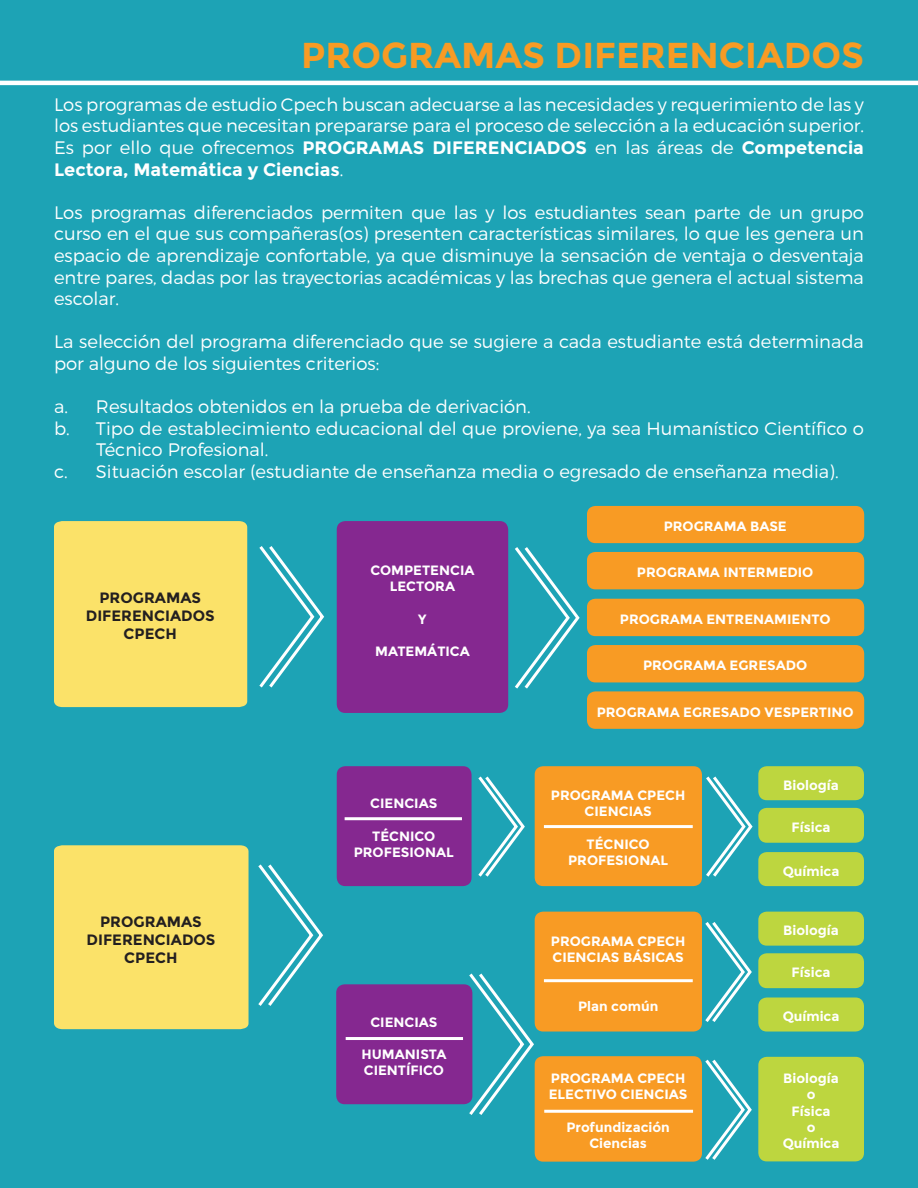
<style>
.page{position:relative;width:918px;height:1188px;background:#1da3b5}
.page>*{position:absolute;margin:0;border:0;box-sizing:border-box;transform-origin:0 0}
.t1{font:700 36px "Montserrat";color:#f89b24}
.t2{font:300 18px/21.6px "Montserrat";color:#fff;text-align:justify}
.t3{font:700 15px/18px "Montserrat";color:#231f20;text-align:center}
.t4{font:700 13.5px/16.2px "Montserrat";color:#fff;text-align:center}
.s1{font-weight:700}
</style>
<div class="page">
<div style="left:337px;top:521px;width:171px;height:192px;background:#852890;border-radius:9px"></div>
<div style="left:54px;top:521px;width:193px;height:186px;background:#fbe269"></div>
<svg style="left:259px;top:546px;width:65px;height:142px"></svg>
<svg style="left:515px;top:547px;width:65px;height:142px"></svg>
<div style="left:54px;top:845px;width:195px;height:184px;background:#fbe269"></div>
<svg style="left:258px;top:864px;width:65px;height:142px"></svg>
<div style="left:535px;top:766px;width:167px;height:120px;background:#f89b24;border-radius:9px"></div>
<div style="left:758px;top:766px;width:106px;height:34px;background:#bdd63f;border-radius:9px"></div>
<div style="left:758px;top:808px;width:106px;height:35px;background:#bdd63f;border-radius:9px"></div>
<div style="left:758px;top:852px;width:106px;height:34px;background:#bdd63f;border-radius:9px"></div>
<div style="left:535px;top:912px;width:167px;height:120px;background:#f89b24;border-radius:9px"></div>
<div style="left:535px;top:1056px;width:167px;height:106px;background:#f89b24;border-radius:9px"></div>
<svg style="left:466px;top:970px;width:70px;height:148px"></svg>
<div style="left:758px;top:912px;width:106px;height:34px;background:#bdd63f;border-radius:9px"></div>
<div style="left:758px;top:953px;width:106px;height:35px;background:#bdd63f;border-radius:9px"></div>
<div style="left:758px;top:998px;width:106px;height:34px;background:#bdd63f;border-radius:9px"></div>
<div style="left:758px;top:1057px;width:106px;height:104px;background:#bdd63f;border-radius:9px"></div>
<svg style="left:706px;top:776px;width:47px;height:101px"></svg>
<div style="left:587px;top:506px;width:277px;height:37px;background:#f89b24;border-radius:9px"></div>
<div style="left:587px;top:599px;width:277px;height:37px;background:#f89b24;border-radius:9px"></div>
<div style="left:587px;top:552px;width:277px;height:37px;background:#f89b24;border-radius:9px"></div>
<div style="left:587px;top:645px;width:277px;height:37px;background:#f89b24;border-radius:9px"></div>
<div style="left:587px;top:691px;width:277px;height:38px;background:#f89b24;border-radius:9px"></div>
<hr style="left:544px;top:825px;width:149px;height:3px;background:#fff">
<hr style="left:544px;top:979px;width:149px;height:3px;background:#fff">
<hr style="left:544px;top:1110px;width:149px;height:3px;background:#fff">
<svg style="left:705px;top:922px;width:47px;height:100px"></svg>
<svg style="left:705px;top:1059px;width:47px;height:101px"></svg>
<div style="left:337px;top:766px;width:135px;height:120px;background:#852890;border-radius:9px"></div>
<hr style="left:345px;top:817px;width:117px;height:3px;background:#fff">
<svg style="left:478px;top:776px;width:47px;height:101px"></svg>
<div style="left:336px;top:984px;width:136px;height:120px;background:#852890;border-radius:9px"></div>
<hr style="left:346px;top:1037px;width:117px;height:3px;background:#fff">
<hr style="left:0;top:81px;width:918px;height:4px;background:#fff">
<h1 class="t1" style="left:301px;top:33px;width:564px">PROGRAMAS DIFERENCIADOS</h1>
<p class="t2" style="left:54px;top:94px;width:812px">Los programas de estudio Cpech buscan adecuarse a las necesidades y requerimiento de las y los estudiantes que necesitan prepararse para el proceso de selección a la educación superior.<br>Es por ello que ofrecemos <span class="s1">PROGRAMAS DIFERENCIADOS</span> en las áreas de <span class="s1">Competencia Lectora, Matemática y Ciencias</span>.</p>
<p class="t2" style="left:54px;top:202px;width:812px">Los programas diferenciados permiten que las y los estudiantes sean parte de un grupo curso en el que sus compañeras(os) presenten características similares, lo que les genera un espacio de aprendizaje confortable, ya que disminuye la sensación de ventaja o desventaja entre pares, dadas por las trayectorias académicas y las brechas que genera el actual sistema escolar.</p>
<p class="t2" style="left:54px;top:331px;width:812px">La selección del programa diferenciado que se sugiere a cada estudiante está determinada por alguno de los siguientes criterios:</p>
<p class="t2" style="left:54px;top:396px;width:478px">a. Resultados obtenidos en la prueba de derivación.</p>
<p class="t2" style="left:54px;top:418px;width:811px">b. Tipo de establecimiento educacional del que proviene, ya sea Humanístico Científico o</p>
<p class="t2" style="left:96px;top:439px;width:174px">Técnico Profesional.</p>
<p class="t2" style="left:54px;top:461px;width:786px">c. Situación escolar (estudiante de enseñanza media o egresado de enseñanza media).</p>
<p class="t3" style="left:86px;top:589px;width:130px">PROGRAMAS<br>DIFERENCIADOS<br>CPECH</p>
<p class="t3" style="left:87px;top:912px;width:130px">PROGRAMAS<br>DIFERENCIADOS<br>CPECH</p>
<p class="t4" style="left:370px;top:562px;width:106px">COMPETENCIA<br>LECTORA</p>
<p class="t4" style="left:418px;top:611px;width:10px">Y</p>
<p class="t4" style="left:375px;top:643px;width:96px">MATEMÁTICA</p>
<p class="t4" style="left:370px;top:796px;width:69px">CIENCIAS</p>
<p class="t4" style="left:354px;top:828px;width:102px">TÉCNICO<br>PROFESIONAL</p>
<p class="t4" style="left:370px;top:1014px;width:69px">CIENCIAS</p>
<p class="t4" style="left:362px;top:1046px;width:86px;text-align:left">HUMANISTA<br>CIENTÍFICO</p>
<p class="t4" style="left:664px;top:518px;width:125px">PROGRAMA BASE</p>
<p class="t4" style="left:637px;top:564px;width:178px">PROGRAMA INTERMEDIO</p>
<p class="t4" style="left:620px;top:611px;width:212px">PROGRAMA ENTRENAMIENTO</p>
<p class="t4" style="left:643px;top:657px;width:166px">PROGRAMA EGRESADO</p>
<p class="t4" style="left:597px;top:704px;width:258px">PROGRAMA EGRESADO VESPERTINO</p>
<p class="t4" style="left:551px;top:787px;width:136px">PROGRAMA CPECH<br>CIENCIAS</p>
<p class="t4" style="left:568px;top:836px;width:102px">TÉCNICO<br>PROFESIONAL</p>
<p class="t4" style="left:551px;top:933px;width:136px;text-align:left">PROGRAMA CPECH<br>CIENCIAS BÁSICAS</p>
<p class="t4" style="left:578px;top:998px;width:82px">Plan común</p>
<p class="t4" style="left:549px;top:1070px;width:140px;text-align:left">PROGRAMA CPECH<br>ELECTIVO CIENCIAS</p>
<p class="t4" style="left:566px;top:1119px;width:105px">Profundización<br>Ciencias</p>
<p class="t4" style="left:783px;top:777px;width:57px">Biología</p>
<p class="t4" style="left:792px;top:819px;width:41px">Física</p>
<p class="t4" style="left:783px;top:863px;width:58px">Química</p>
<p class="t4" style="left:783px;top:922px;width:57px">Biología</p>
<p class="t4" style="left:792px;top:964px;width:41px">Física</p>
<p class="t4" style="left:783px;top:1008px;width:58px">Química</p>
<p class="t4" style="left:783px;top:1070px;width:58px">Biología o<br>Física<br>o<br>Química</p>
</div>
